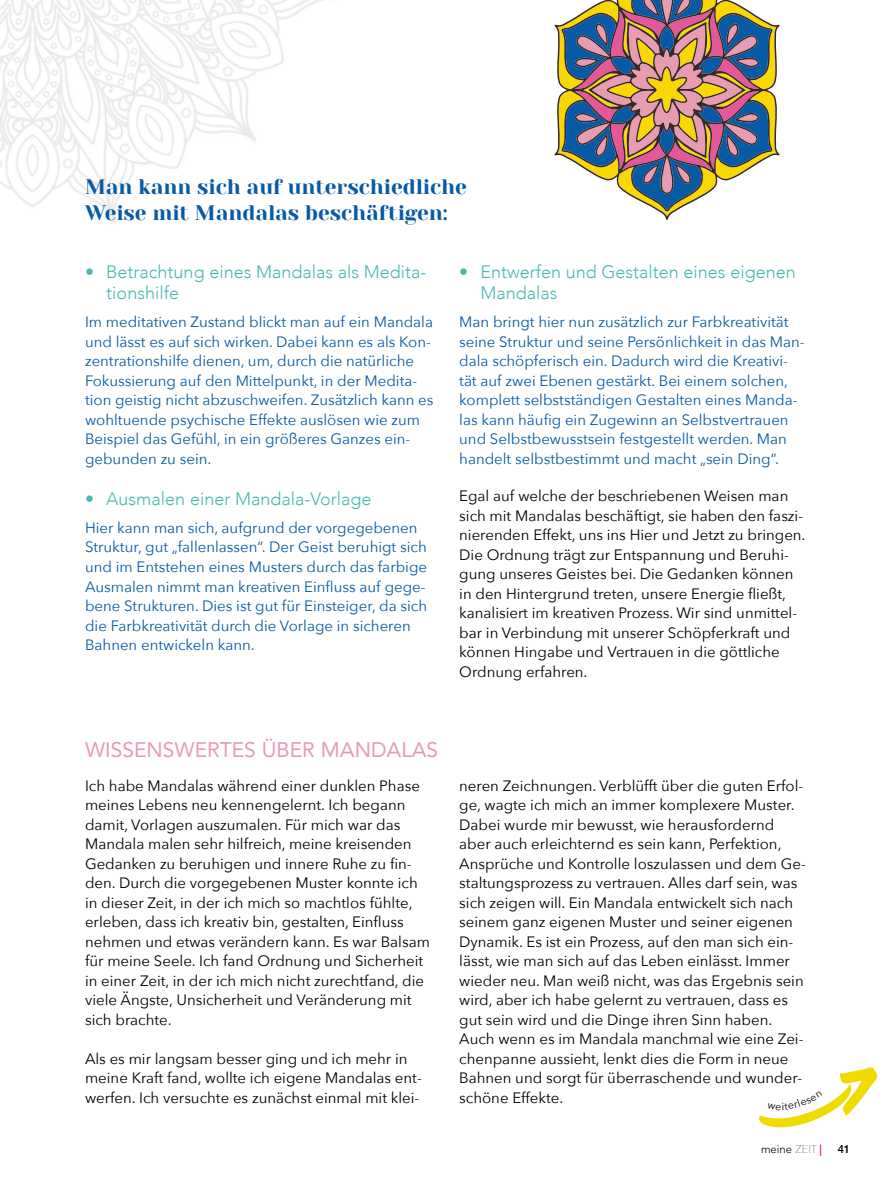
<style>
.page{position:relative;width:893px;height:1187px;background:#fff}
.page>*{position:absolute;margin:0;border:0;box-sizing:border-box;transform-origin:0 0}
.t1{font:21px/25.5px "Yeseva One";color:#065aa6}
.t2{font:21px "Avenir LT Std";color:#e79cb1}
.t3{font:300 18px/21.6px "Avenir";color:#47b9b2}
.t4{font:15px/19.5px "Avenir Next";color:#000}
.t5{font:15px/19.5px "Avenir Next";color:#065aa6}
.t6{font:300 11.25px "Avenir LT Std";color:#000}
.t7{font:500 11.25px "Helvetica Neue";color:#000}
.s1{font-family:"Avenir Next";font-weight:200}
.s2{font-family:"Avenir Next";font-weight:500;color:#e40138}
</style>
<div class="page">
<img style="left:0;top:0;width:323px;height:223px">
<svg style="left:558px;top:0;width:219px;height:216px"></svg>
<svg style="left:759px;top:1067px;width:118px;height:60px"></svg>
<h1 class="t1" style="left:85px;top:175px;width:383px">Man kann sich auf unterschiedliche<br>Weise mit Mandalas beschäftigen:</h1>
<p class="t3" style="left:480px;top:260px;width:317px;text-indent:-21px">• Entwerfen und Gestalten eines eigenen<br>Mandalas</p>
<p class="t5" style="left:459px;top:311px;width:347px">Man bringt hier nun zusätzlich zur Farbkreativität seine Struktur und seine Persönlichkeit in das Man&shy;dala schöpferisch ein. Dadurch wird die Kreativi&shy;tät auf zwei Ebenen gestärkt. Bei einem solchen, komplett selbstständigen Gestalten eines Manda&shy;las kann häufig ein Zugewinn an Selbstvertrauen und Selbstbewusstsein festgestellt werden. Man handelt selbstbestimmt und macht „sein Ding“.</p>
<p class="t4" style="left:459px;top:485px;width:348px">Egal auf welche der beschriebenen Weisen man sich mit Mandalas beschäftigt, sie haben den faszi&shy;nierenden Effekt, uns ins Hier und Jetzt zu bringen.<br>Die Ordnung trägt zur Entspannung und Beruhi&shy;gung unseres Geistes bei. Die Gedanken können in den Hintergrund treten, unsere Energie fließt, kanalisiert im kreativen Prozess. Wir sind unmittel&shy;bar in Verbindung mit unserer Schöpferkraft und können Hingabe und Vertrauen in die göttliche Ordnung erfahren.</p>
<p class="t3" style="left:106px;top:260px;width:322px;text-indent:-21px">• Betrachtung eines Mandalas als Medita&shy;tionshilfe</p>
<p class="t5" style="left:85px;top:311px;width:350px">Im meditativen Zustand blickt man auf ein Mandala und lässt es auf sich wirken. Dabei kann es als Kon&shy;zentrationshilfe dienen, um, durch die natürliche Fokussierung auf den Mittelpunkt, in der Medita&shy;tion geistig nicht abzuschweifen. Zusätzlich kann es wohltuende psychische Effekte auslösen wie zum Beispiel das Gefühl, in ein größeres Ganzes ein&shy;gebunden zu sein.</p>
<p class="t3" style="left:85px;top:488px;width:288px">• Ausmalen einer Mandala-Vorlage</p>
<p class="t5" style="left:85px;top:517px;width:344px">Hier kann man sich, aufgrund der vorgegebenen Struktur, gut „fallenlassen“. Der Geist beruhigt sich und im Entstehen eines Musters durch das farbige Ausmalen nimmt man kreativen Einfluss auf gege&shy;bene Strukturen. Dies ist gut für Einsteiger, da sich die Farbkreativität durch die Vorlage in sicheren Bahnen entwickeln kann.</p>
<h1 class="t2" style="left:85px;top:737px;width:355px">WISSENSWERTES ÜBER MANDALAS</h1>
<p class="t4" style="left:85px;top:775px;width:346px">Ich habe Mandalas während einer dunklen Phase meines Lebens neu kennengelernt. Ich begann damit, Vorlagen auszumalen. Für mich war das Mandala malen sehr hilfreich, meine kreisenden Gedanken zu beruhigen und innere Ruhe zu fin&shy;den. Durch die vorgegebenen Muster konnte ich in dieser Zeit, in der ich mich so machtlos fühlte, erleben, dass ich kreativ bin, gestalten, Einfluss nehmen und etwas verändern kann. Es war Balsam für meine Seele. Ich fand Ordnung und Sicherheit in einer Zeit, in der ich mich nicht zurechtfand, die viele Ängste, Unsicherheit und Veränderung mit sich brachte.</p>
<p class="t4" style="left:85px;top:1048px;width:338px">Als es mir langsam besser ging und ich mehr in meine Kraft fand, wollte ich eigene Mandalas ent&shy;werfen. Ich versuchte es zunächst einmal mit klei-</p>
<p class="t4" style="left:459px;top:775px;width:348px">neren Zeichnungen. Verblüfft über die guten Erfol&shy;ge, wagte ich mich an immer komplexere Muster.<br>Dabei wurde mir bewusst, wie herausfordernd aber auch erleichternd es sein kann, Perfektion, Ansprüche und Kontrolle loszulassen und dem Ge&shy;staltungsprozess zu vertrauen. Alles darf sein, was sich zeigen will. Ein Mandala entwickelt sich nach seinem ganz eigenen Muster und seiner eigenen Dynamik. Es ist ein Prozess, auf den man sich ein&shy;lässt, wie man sich auf das Leben einlässt. Immer wieder neu. Man weiß nicht, was das Ergebnis sein wird, aber ich habe gelernt zu vertrauen, dass es gut sein wird und die Dinge ihren Sinn haben.<br>Auch wenn es im Mandala manchmal wie eine Zei&shy;chenpanne aussieht, lenkt dies die Form in neue Bahnen und sorgt für überraschende und wunder&shy;schöne Effekte.</p>
<p class="t6" style="left:761px;top:1142px;width:63px">meine <span class="s1">ZEIT</span> <span class="s2">|</span></p>
<p class="t7" style="left:838px;top:1139px;width:14px">41</p>
</div>
